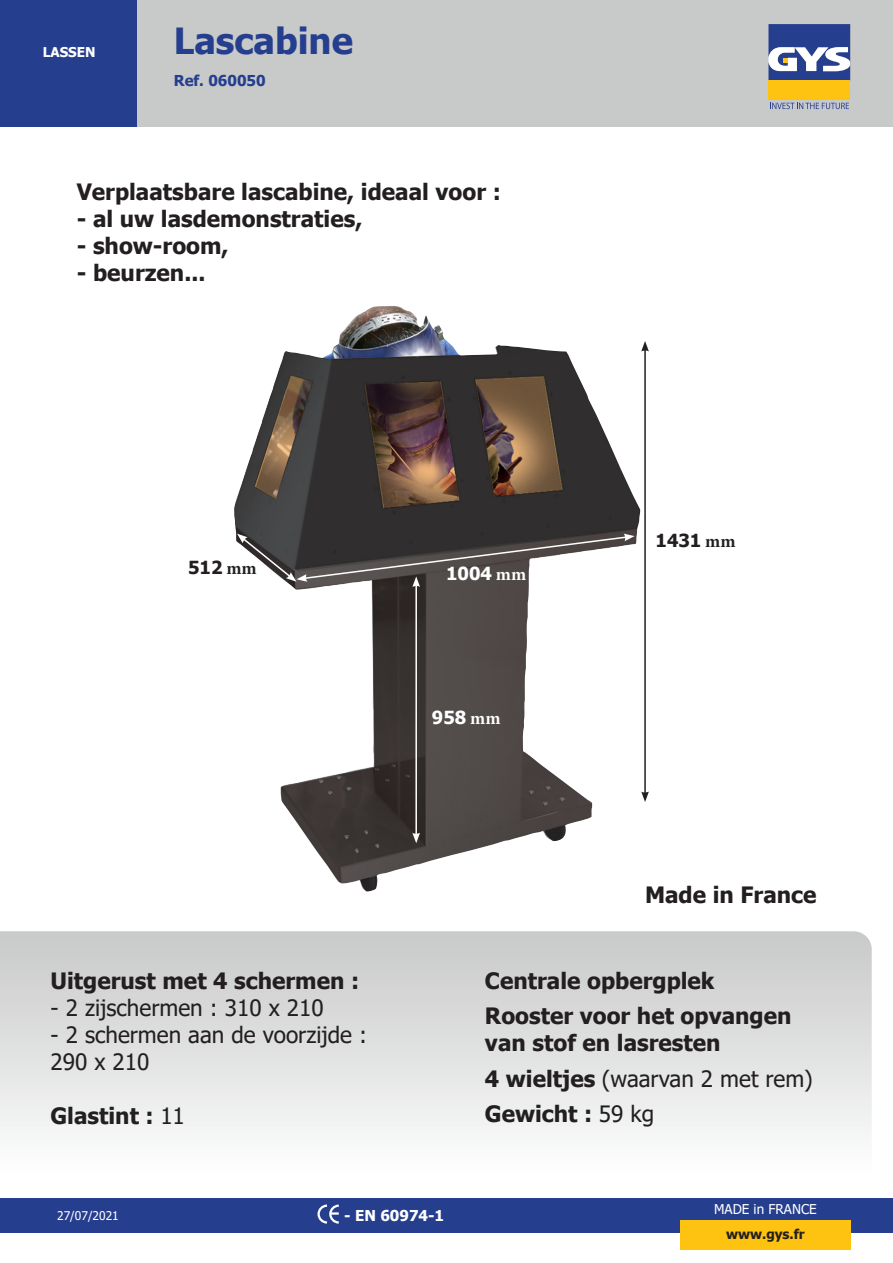
<style>
.page{position:relative;width:893px;height:1263px;background:#fff}
.page>*{position:absolute;margin:0;border:0;box-sizing:border-box;transform-origin:0 0}
.t1{font:700 36px "Tahoma";color:#253f8e}
.t2{font:700 22.5px/35.5px "Tahoma";color:#231f20}
.t3{font:22.5px/27px "Tahoma";color:#231f20}
.t4{font:700 18px "Tahoma";color:#231f20}
.t5{font:700 18px "Tahoma";color:#fff}
.t6{font:700 15px "Tahoma";color:#fff}
.t7{font:700 15px "Tahoma";color:#253f8e}
.t8{font:13.5px "Tahoma";color:#fff}
.t9{font:700 13.5px "Tahoma";color:#231f20}
.t10{font:700 13.5px "Tahoma";color:#fff}
.t11{font:12px "Tahoma";color:#fff}
.s1{font-family:"Minion Pro"}
.s2{font-weight:400}
</style>
<div class="page">
<div style="left:137px;top:0;width:756px;height:127px;background:#c8c9c9"></div>
<div style="left:0;top:1198px;width:893px;height:34px;background:#253f8e"></div>
<div style="left:768px;top:81px;width:82px;height:19px;background:#fec210"></div>
<svg style="left:768px;top:24px;width:82px;height:57px;background:#6475a9"></svg>
<svg style="left:770px;top:103px;width:79px;height:6px"></svg>
<div style="left:0;top:0;width:137px;height:127px;background:#253f8e"></div>
<svg style="left:317px;top:1204px;width:22px;height:20px"></svg>
<div style="left:680px;top:1220px;width:170px;height:30px;background:#fec210"></div>
<svg style="left:0;top:931px;width:872px;height:204px;background:#dddedd"></svg>
<img style="left:234px;top:306px;width:407px;height:585px">
<hr style="left:415px;top:585px;width:2px;height:250px;background:#fff">
<svg style="left:237px;top:534px;width:398px;height:53px"></svg>
<svg style="left:412px;top:833px;width:8px;height:10px"></svg>
<hr style="left:644px;top:349px;width:2px;height:445px;background:#231f20">
<svg style="left:641px;top:341px;width:8px;height:10px"></svg>
<svg style="left:641px;top:791px;width:8px;height:11px"></svg>
<p class="t10" style="left:43px;top:42px;width:54px">LASSEN</p>
<h1 class="t1" style="left:174px;top:16px;width:181px">Lascabine</h1>
<p class="t7" style="left:174px;top:70px;width:93px">Ref. 060050</p>
<p class="t2" style="left:77px;top:175px;width:426px">Verplaatsbare lascabine, ideaal voor :</p>
<p class="t2" style="left:77px;top:202px;width:287px">- al uw lasdemonstraties,</p>
<p class="t2" style="left:77px;top:229px;width:153px">- show-room,</p>
<p class="t2" style="left:77px;top:256px;width:130px">- beurzen...</p>
<p class="t4" style="left:188px;top:555px;width:70px">512 <span class="s1">mm</span></p>
<p class="t5" style="left:446px;top:560px;width:82px">1004 <span class="s1">mm</span></p>
<p class="t5" style="left:432px;top:704px;width:70px">958 <span class="s1">mm</span></p>
<p class="t4" style="left:655px;top:528px;width:82px">1431 <span class="s1">mm</span></p>
<p class="t2" style="left:645px;top:878px;width:173px">Made in France</p>
<p class="t2" style="left:51px;top:964px;width:310px">Uitgerust met 4 schermen :</p>
<p class="t3" style="left:51px;top:995px;width:275px">- 2 zijschermen : 310 x 210</p>
<p class="t3" style="left:51px;top:1022px;width:318px">- 2 schermen aan de voorzijde :<br>290 x 210</p>
<p class="t2" style="left:51px;top:1099px;width:136px">Glastint : <span class="s2">11</span></p>
<p class="t11" style="left:57px;top:1207px;width:63px">27/07/2021</p>
<p class="t6" style="left:344px;top:1205px;width:101px">- EN 60974-1</p>
<p class="t2" style="left:485px;top:964px;width:308px">Centrale opbergplek<br>Rooster voor het opvangen</p>
<p class="t2" style="left:485px;top:1026px;width:329px">van stof en lasresten<br>4 wieltjes <span class="s2">(waarvan 2 met rem)<br></span>Gewicht : <span class="s2">59 kg</span></p>
<p class="t8" style="left:714px;top:1200px;width:104px">MADE in FRANCE</p>
<p class="t9" style="left:726px;top:1225px;width:80px">www.gys.fr</p>
</div>
